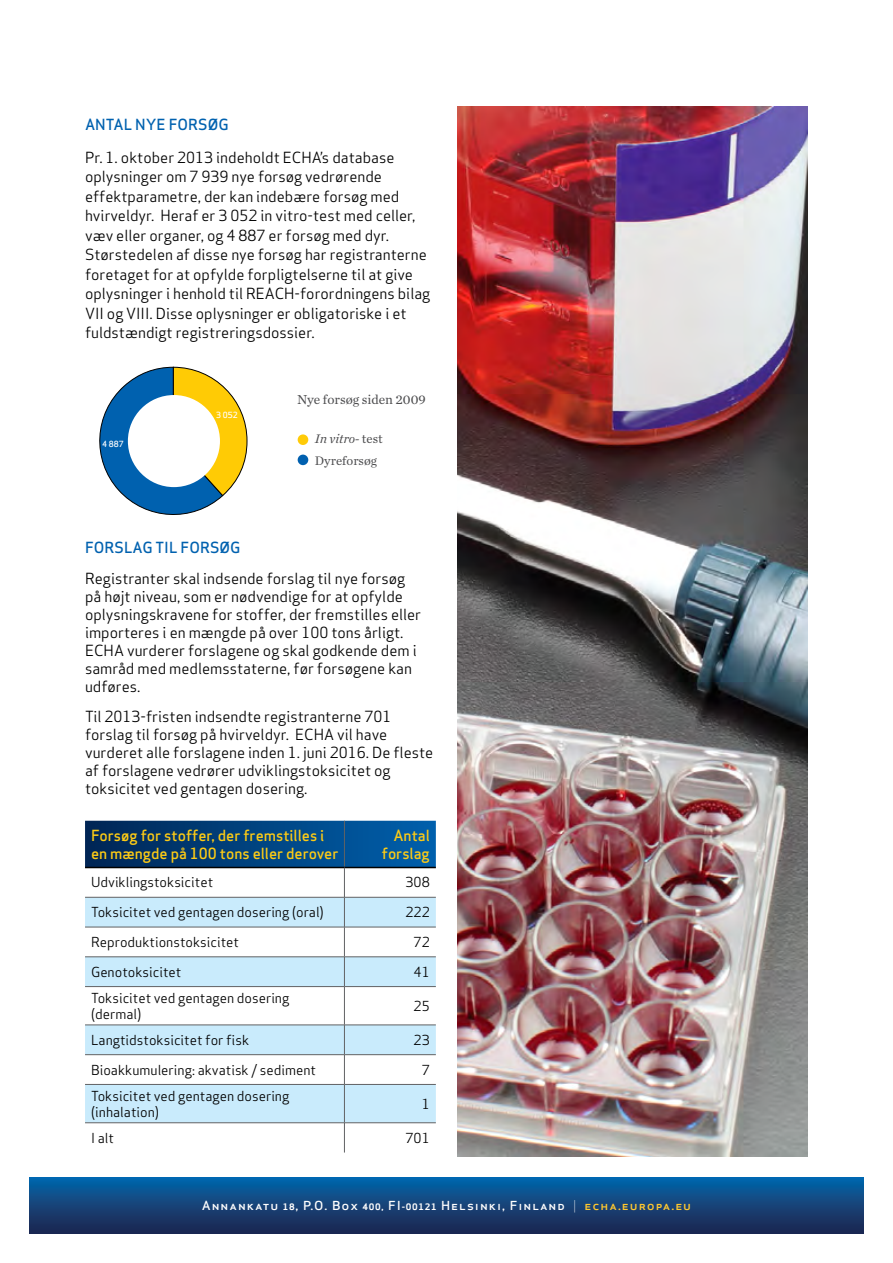
<style>
.page{position:relative;width:893px;height:1263px;background:#fff}
.page>*{position:absolute;margin:0;border:0;box-sizing:border-box;transform-origin:0 0}
.t1{font:15px/18px "Apex Sans";color:#000}
.t2{font:500 15px/18px "Apex Sans";color:#fdcb15}
.t3{font:500 15px "Apex Sans";color:#0061af}
.t4{font:13.5px/16.2px "Apex Sans";color:#000}
.t5{font:13.5px "Chronicle Text G1";color:#4d4d4f}
.t6{font:12.9px/22.4px "Chronicle Text G1";color:#4d4d4f}
.t7{font:500 12.15px "Apex Sans";letter-spacing:.075em;color:#fff;scale:1.08 1}
.t8{font:500 8.25px "Apex Sans";color:#fff}
.s1{font-style:italic}
.s2{font-weight:700;font-size:8.7px}
.s3{font-weight:700;font-size:8.25px}
.s4{font-weight:300}
.s5{color:#ffc92f}
</style>
<div class="page">
<div style="left:30px;top:1178px;width:833px;height:55px;background:linear-gradient(to bottom,#0464a9,#21244c)"></div>
<svg style="left:85px;top:898px;width:351px;height:224px;fill:#c9ebfc"></svg>
<svg style="left:85px;top:821px;width:351px;height:76px"></svg>
<hr style="left:85px;top:897px;width:259px;height:1px;background:#616264">
<hr style="left:344px;top:897px;width:92px;height:1px;background:#616264">
<hr style="left:344px;top:897px;width:1px;height:30px;background:#616264">
<hr style="left:85px;top:927px;width:259px;height:1px;background:#616264">
<hr style="left:344px;top:927px;width:92px;height:1px;background:#616264">
<hr style="left:344px;top:927px;width:1px;height:30px;background:#616264">
<hr style="left:85px;top:956px;width:259px;height:1px;background:#616264">
<hr style="left:344px;top:956px;width:92px;height:1px;background:#616264">
<svg style="left:344px;top:957px;width:1px;height:29px"></svg>
<hr style="left:85px;top:986px;width:259px;height:1px;background:#616264">
<hr style="left:344px;top:986px;width:92px;height:1px;background:#616264">
<hr style="left:344px;top:987px;width:1px;height:38px;background:#616264">
<hr style="left:85px;top:1025px;width:259px;height:1px;background:#616264">
<hr style="left:344px;top:1025px;width:92px;height:1px;background:#616264">
<hr style="left:85px;top:1054px;width:259px;height:1px;background:#616264">
<hr style="left:344px;top:1054px;width:92px;height:1px;background:#616264">
<svg style="left:344px;top:1025px;width:1px;height:59px"></svg>
<hr style="left:85px;top:1084px;width:259px;height:1px;background:#616264">
<hr style="left:344px;top:1084px;width:92px;height:1px;background:#616264">
<hr style="left:344px;top:1084px;width:1px;height:38px;background:#616264">
<hr style="left:85px;top:1122px;width:259px;height:1px;background:#616264">
<hr style="left:344px;top:1122px;width:92px;height:1px;background:#616264">
<svg style="left:344px;top:1123px;width:1px;height:29px"></svg>
<hr style="left:85px;top:867px;width:259px;height:1px;background:#000">
<hr style="left:344px;top:867px;width:92px;height:1px;background:#000">
<svg style="left:99px;top:367px;width:148px;height:148px"></svg>
<div style="left:128px;top:395px;width:92px;height:92px;background:#fff;border-radius:50%"></div>
<div style="left:298px;top:434px;width:10px;height:11px;background:#ffcb08;border-radius:50%"></div>
<div style="left:298px;top:455px;width:10px;height:10px;background:#0060af;border-radius:50%"></div>
<img style="left:457px;top:106px;width:351px;height:1051px">
<p class="t3" style="left:85px;top:112px;width:145px">Antal nye forsøg</p>
<p class="t1" style="left:85px;top:146px;width:347px;line-height:19.5px">Pr. 1. oktober 2013 indeholdt ECHA’s database oplysninger om 7 939 nye forsøg vedrørende effektparametre, der kan indebære forsøg med hvirveldyr. Heraf er 3 052 in vitro-test med celler, væv eller organer, og 4 887 er forsøg med dyr.<br>Størstedelen af disse nye forsøg har registranterne foretaget for at opfylde forpligtelserne til at give oplysninger i henhold til REACH-forordningens bilag VII og VIII. Disse oplysninger er obligatoriske i et fuldstændigt registreringsdossier.</p>
<p class="t8" style="left:102px;top:437px;width:23px">4 887</p>
<p class="t8" style="left:216px;top:408px;width:23px">3 052</p>
<p class="t5" style="left:297px;top:389px;width:130px">Nye forsøg siden 2009</p>
<p class="t6" style="left:315px;top:426px;width:69px"><span class="s1">In vitro-</span> test<br>Dyreforsøg</p>
<p class="t3" style="left:85px;top:534px;width:157px">Forslag til forsøg</p>
<p class="t1" style="left:85px;top:568px;width:338px">Registranter skal indsende forslag til nye forsøg på højt niveau, som er nødvendige for at opfylde oplysningskravene for stoffer, der fremstilles eller importeres i en mængde på over 100 tons årligt.<br>ECHA vurderer forslagene og skal godkende dem i samråd med medlemsstaterne, før forsøgene kan udføres.</p>
<p class="t1" style="left:85px;top:706px;width:350px">Til 2013-fristen indsendte registranterne 701 forslag til forsøg på hvirveldyr. ECHA vil have vurderet alle forslagene inden 1. juni 2016. De fleste af forslagene vedrører udviklingstoksicitet og toksicitet ved gentagen dosering.</p>
<p class="t2" style="left:91px;top:824px;width:249px">Forsøg for stoffer, der fremstilles i en mængde på 100 tons eller derover</p>
<p class="t2" style="left:382px;top:824px;width:50px;text-align:right">Antal forslag</p>
<p class="t4" style="left:91px;top:873px;width:124px">Udviklingstoksicitet</p>
<p class="t4" style="left:406px;top:873px;width:26px">308</p>
<p class="t4" style="left:91px;top:903px;width:234px">Toksicitet ved gentagen dosering (oral)</p>
<p class="t4" style="left:406px;top:903px;width:26px">222</p>
<p class="t4" style="left:91px;top:933px;width:149px">Reproduktionstoksicitet</p>
<p class="t4" style="left:414px;top:933px;width:18px">72</p>
<p class="t4" style="left:91px;top:962px;width:92px">Genotoksicitet</p>
<p class="t4" style="left:414px;top:962px;width:18px">41</p>
<p class="t4" style="left:91px;top:988px;width:200px">Toksicitet ved gentagen dosering (dermal)</p>
<p class="t4" style="left:414px;top:996px;width:18px">25</p>
<p class="t4" style="left:91px;top:1030px;width:160px">Langtidstoksicitet for fisk</p>
<p class="t4" style="left:414px;top:1030px;width:18px">23</p>
<p class="t4" style="left:91px;top:1060px;width:226px">Bioakkumulering: akvatisk / sediment</p>
<p class="t4" style="left:422px;top:1060px;width:10px">7</p>
<p class="t4" style="left:91px;top:1086px;width:200px">Toksicitet ved gentagen dosering (inhalation)</p>
<p class="t4" style="left:422px;top:1094px;width:10px">1</p>
<p class="t4" style="left:91px;top:1128px;width:24px">I alt</p>
<p class="t4" style="left:406px;top:1128px;width:26px">701</p>
<p class="t7" style="left:202px;top:1195px;width:455px">Annankatu <span class="s2">18</span>, P.O. Box <span class="s2">400,</span> FI<span class="s3">-</span><span class="s2">00121</span> Helsinki, Finland <span class="s4">|</span> <span class="s5">echa.europa.eu</span></p>
</div>
